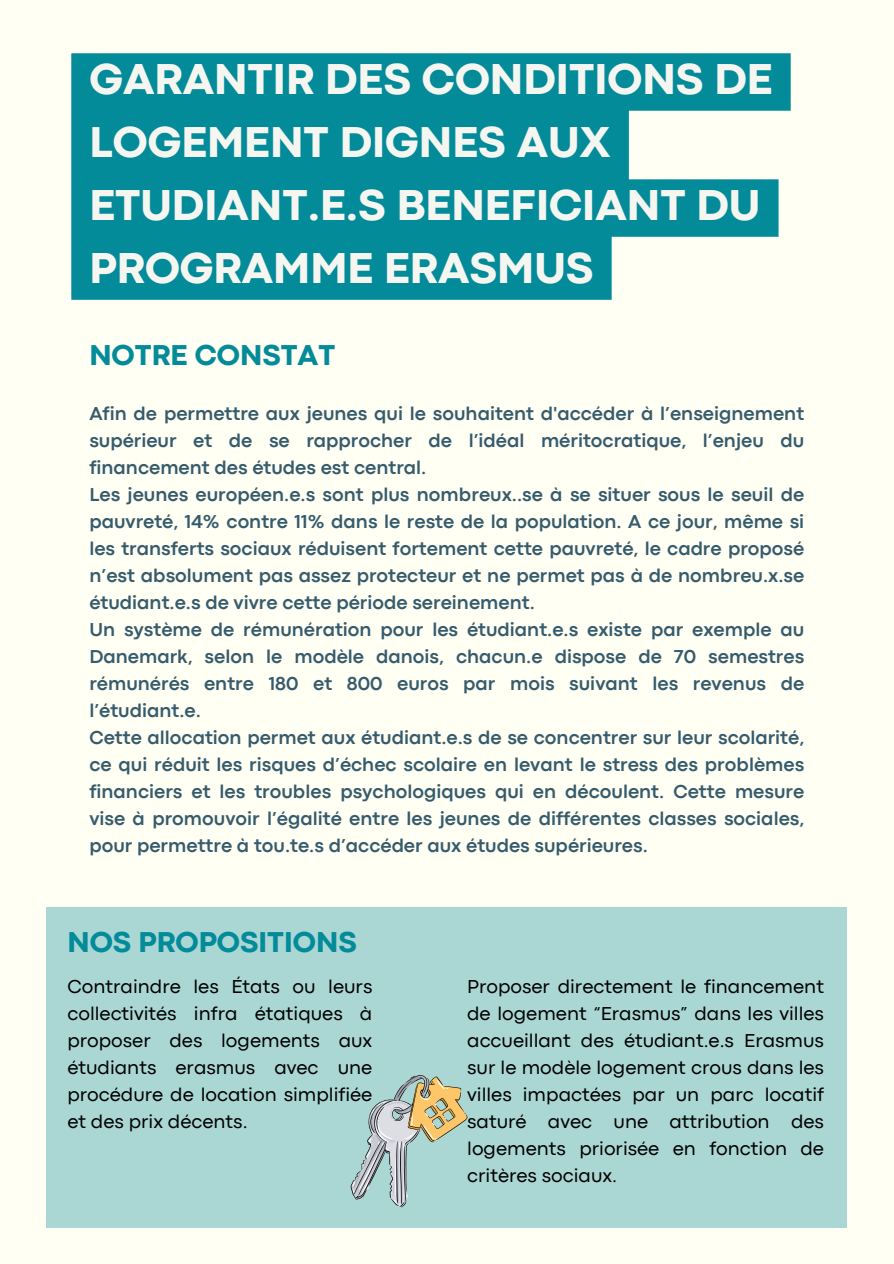
<style>
.page{position:relative;width:894px;height:1264px;background:#fff}
.page>*{position:absolute;margin:0;border:0;box-sizing:border-box;transform-origin:0 0}
.t1{font:800 45.15px/63px "Codec Pro";color:#f6f6f1}
.t2{font:800 30px "Codec Pro";color:#048b9a}
.t3{font:700 19.5px/27px "Codec Pro";color:#365b6d}
.t4{font:19.5px/27px "Codec Pro";color:#000;text-align:justify}
</style>
<div class="page">
<div style="left:0;top:0;width:893px;height:1263px;background:#fffff3"></div>
<div style="left:47px;top:907px;width:799px;height:320px;background:#aad7d4"></div>
<svg style="left:350px;top:1075px;width:117px;height:132px"></svg>
<svg style="left:71px;top:53px;width:719px;height:247px;fill:#048b9a"></svg>
<h2 class="t1" style="left:89px;top:51px;width:684px">GARANTIR DES CONDITIONS DE<br>LOGEMENT DIGNES AUX<br>ETUDIANT.E.S BENEFICIANT DU<br>PROGRAMME ERASMUS</h2>
<h3 class="t2" style="left:89px;top:345px;width:247px">NOTRE CONSTAT</h3>
<h1 class="t3" style="left:89px;top:401px;width:716px">Afin de permettre aux jeunes qui le souhaitent d'accéder à l’enseignement supérieur et de se rapprocher de l’idéal méritocratique, l’enjeu du financement des études est central.<br>Les jeunes européen.e.s sont plus nombreux..se à se situer sous le seuil de pauvreté, 14% contre 11% dans le reste de la population. A ce jour, même si les transferts sociaux réduisent fortement cette pauvreté, le cadre proposé n’est absolument pas assez protecteur et ne permet pas à de nombreu.x.se étudiant.e.s de vivre cette période sereinement.<br>Un système de rémunération pour les étudiant.e.s existe par exemple au Danemark, selon le modèle danois, chacun.e dispose de 70 semestres rémunérés entre 180 et 800 euros par mois suivant les revenus de l’étudiant.e.<br>Cette allocation permet aux étudiant.e.s de se concentrer sur leur scolarité, ce qui réduit les risques d’échec scolaire en levant le stress des problèmes financiers et les troubles psychologiques qui en découlent. Cette mesure vise à promouvoir l’égalité entre les jeunes de différentes classes sociales, pour permettre à tou.te.s d’accéder aux études supérieures.</h1>
<h2 class="t2" style="left:67px;top:931px;width:291px">NOS PROPOSITIONS</h2>
<p class="t4" style="left:67px;top:974px;width:306px">Contraindre les États ou leurs collectivités infra étatiques à proposer des logements aux étudiants erasmus avec une procédure de location simplifiée et des prix décents.</p>
<p class="t4" style="left:467px;top:974px;width:358px">Proposer directement le financement de logement “Erasmus” dans les villes accueillant des étudiant.e.s Erasmus sur le modèle logement crous dans les villes impactées par un parc locatif saturé avec une attribution des logements priorisée en fonction de critères sociaux.</p>
</div>
